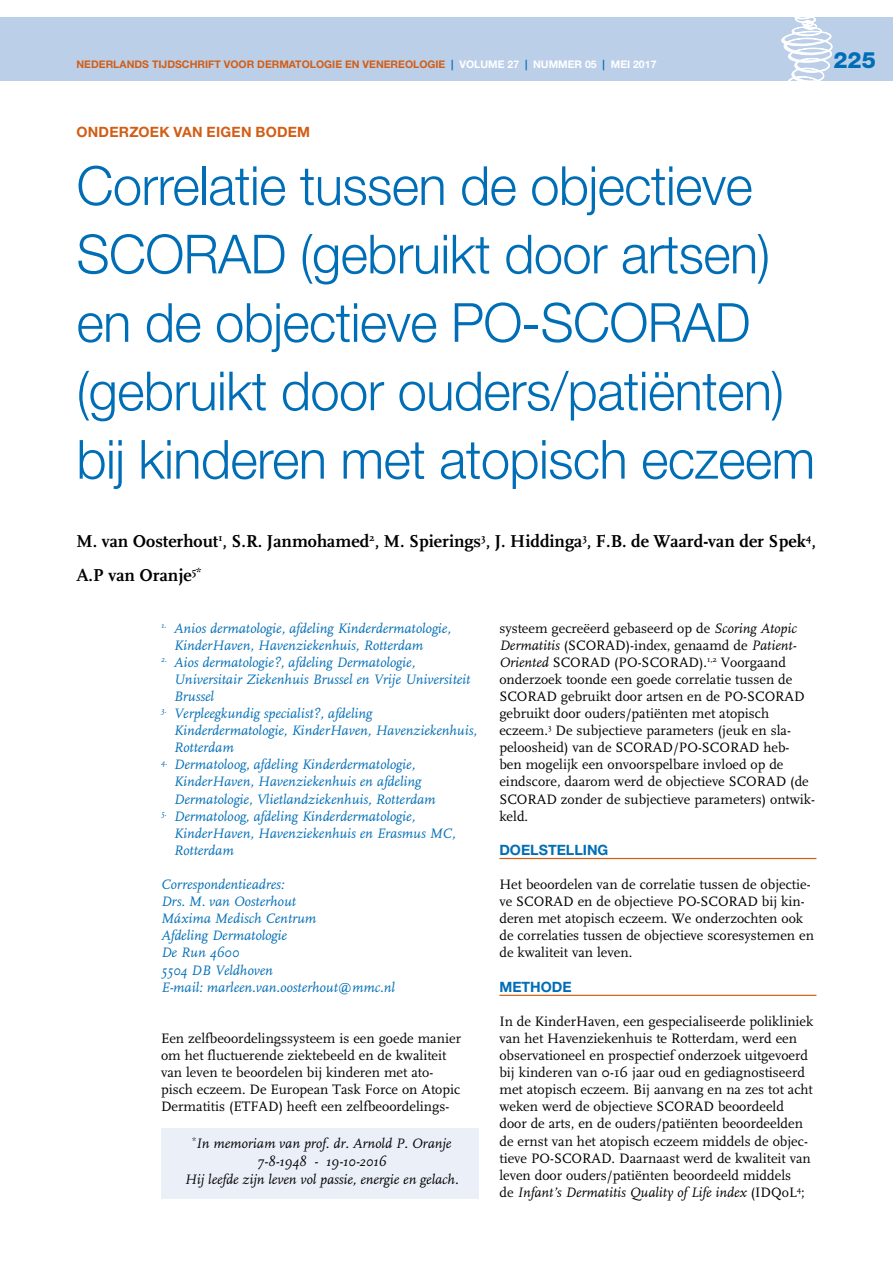
<style>
.page{position:relative;width:893px;height:1263px;background:#fff}
.page>*{position:absolute;margin:0;border:0;box-sizing:border-box;transform-origin:0 0}
.t1{font:300 54px/68.4px "Helvetica Neue";letter-spacing:-.01em;color:#006eb6}
.t2{font:800 22.5px "Helvetica Neue";color:#006eb6}
.t3{font:700 18px/34.2px "FF Scala";color:#000}
.t4{font:14.25px/17.1px "FF Scala";color:#000}
.t5{font:italic 14.25px/17.1px "FF Scala";color:#006eb6}
.t6{font:italic 14.25px/18px "FF Scala";color:#000;text-align:center}
.t7{font:700 14.25px "Helvetica Neue";color:#d25e16}
.t8{font:700 14.25px "Helvetica Neue";color:#006eb6}
.t9{font:700 10.5px "Helvetica Neue";color:#d25e16}
.t10{font:700 10.5px "Helvetica Neue";color:#fff}
.s1{color:#006eb6}
.s2{color:#fff}
.s3{font-style:italic}
</style>
<div class="page">
<div style="left:0;top:17px;width:893px;height:64px;background:#bccfe9"></div>
<svg style="left:781px;top:17px;width:51px;height:64px"></svg>
<hr style="left:499px;top:858px;width:317px;height:1px;background:#d25e16">
<hr style="left:499px;top:995px;width:317px;height:1px;background:#d25e16">
<div style="left:161px;top:1128px;width:317px;height:71px;background:#eaeff8"></div>
<p class="t9" style="left:77px;top:58px;width:542px">NEDERLANDS TIJDSCHRIFT VOOR DERMATOLOGIE EN VENEREOLOGIE <span class="s1">|</span> <span class="s2">VOLUME 27</span> <span class="s1">|</span> <span class="s2">NUMMER 05</span> <span class="s1">|</span> <span class="s2">MEI</span></p>
<p class="t10" style="left:633px;top:58px;width:25px">2017</p>
<h2 class="t2" style="left:833px;top:47px;width:44px">225</h2>
<p class="t7" style="left:77px;top:123px;width:12px">ONDER</p>
<p class="t7" style="left:129px;top:123px;width:21px">ZOEK</p>
<p class="t7" style="left:174px;top:123px;width:11px">VAN</p>
<p class="t7" style="left:207px;top:123px;width:10px">EIGEN</p>
<p class="t7" style="left:256px;top:123px;width:22px">BODEM</p>
<h1 class="t1" style="left:77px;top:150px;width:740px">Correlatie tussen de objectieve<br>SCORAD (gebruikt door artsen) en de objectieve PO-SCORAD (gebruikt door ouders/patiënten) bij kinderen met atopisch eczeem</h1>
<p class="t3" style="left:77px;top:524px;width:741px">M. van Oosterhout<sup>1</sup>, S .R. Janmohamed<sup>2</sup>, M. Spierings<sup>3</sup>, J. Hiddinga<sup>3</sup>, F.B. de Waard-van der Spek<sup>4</sup>,<br>A.P van Oranje<sup>5*</sup></p>
<p class="t5" style="left:174px;top:620px;width:279px;text-indent:-13px"><sup>1.</sup> Anios dermatologie, afdeling Kinderdermatologie,<br>KinderHaven, Havenziekenhuis, Rotterdam</p>
<p class="t5" style="left:174px;top:654px;width:298px;text-indent:-13px"><sup>2.</sup> Aios dermatologie?, afdeling Dermatologie,<br>Universitair Ziekenhuis Brussel en Vrije Universiteit<br>Brussel</p>
<p class="t5" style="left:174px;top:705px;width:305px;text-indent:-13px"><sup>3.</sup> Verpleegkundig specialist?, afdeling<br>Kinderdermatologie, KinderHaven, Havenziekenhuis,<br>Rotterdam</p>
<p class="t5" style="left:174px;top:756px;width:263px;text-indent:-13px"><sup>4.</sup> Dermatoloog, afdeling Kinderdermatologie,<br>KinderHaven, Havenziekenhuis en afdeling<br>Dermatologie, Vlietlandziekenhuis, Rotterdam</p>
<p class="t5" style="left:174px;top:808px;width:283px;text-indent:-13px"><sup>5.</sup> Dermatoloog, afdeling Kinderdermatologie,<br>KinderHaven, Havenziekenhuis en Erasmus MC,<br>Rotterdam</p>
<p class="t5" style="left:161px;top:876px;width:235px">Correspondentieadres:<br>Drs. M. van Oosterhout<br>Máxima Medisch Centrum<br>Afdeling Dermatologie<br>De Run 4600<br>5504 DB Veldhoven<br>E-mail: marleen.van.oosterhout@mmc.nl</p>
<p class="t4" style="left:161px;top:1030px;width:301px">Een zelfbeoordelingssysteem is een goede manier om het fluctuerende ziektebeeld en de kwaliteit van leven te beoordelen bij kinderen met ato&shy;pisch eczeem. De European Task Force on Atopic Dermatitis (ETFAD) heeft een zelfbeoordelings-</p>
<p class="t6" style="left:185px;top:1135px;width:275px"><sup>*</sup>In memoriam van prof. dr. Arnold P. Oranje<br>7-8-1948 - 19-10-2016<br>Hij leefde zijn leven vol passie, energie en gelach.</p>
<p class="t4" style="left:499px;top:619px;width:317px">systeem gecreëerd gebaseerd op de <span class="s3">Scoring Atopic Dermatitis</span> (SCORAD)-index, genaamd de <span class="s3">Patient-Oriented</span> SCORAD (PO-SCORAD).<sup>1,2</sup> Voorgaand onderzoek toonde een goede correlatie tussen de SCORAD gebruikt door artsen en de PO-SCORAD gebruikt door ouders/patiënten met atopisch eczeem.<sup>3</sup> De subjectieve parameters (jeuk en sla&shy;peloosheid) van de SCORAD/PO-SCORAD heb&shy;ben mogelijk een onvoorspelbare invloed op de eindscore, daarom werd de objectieve SCORAD (de SCORAD zonder de subjectieve parameters) ontwik&shy;keld.</p>
<p class="t8" style="left:499px;top:841px;width:110px">DOELSTELLING</p>
<p class="t4" style="left:499px;top:876px;width:316px">Het beoordelen van de correlatie tussen de objectie&shy;ve SCORAD en de objectieve PO-SCORAD bij kin&shy;deren met atopisch eczeem. We onderzochten ook de correlaties tussen de objectieve scoresystemen en de kwaliteit van leven.</p>
<p class="t8" style="left:499px;top:978px;width:74px">METHODE</p>
<p class="t4" style="left:499px;top:1013px;width:316px">In de KinderHaven, een gespecialiseerde polikliniek van het Havenziekenhuis te Rotterdam, werd een observationeel en prospectief onderzoek uitgevoerd bij kinderen van 0-16 jaar oud en gediagnostiseerd met atopisch eczeem. Bij aanvang en na zes tot acht weken werd de objectieve SCORAD beoordeeld door de arts, en de ouders/patiënten beoordeelden de ernst van het atopisch eczeem middels de objec&shy;tieve PO-SCORAD. Daarnaast werd de kwaliteit van leven door ouders/patiënten beoordeeld middels<br>de <span class="s3">Infant’s Dermatitis Quality of Life index</span> (IDQoL<sup>4</sup>;</p>
</div>
